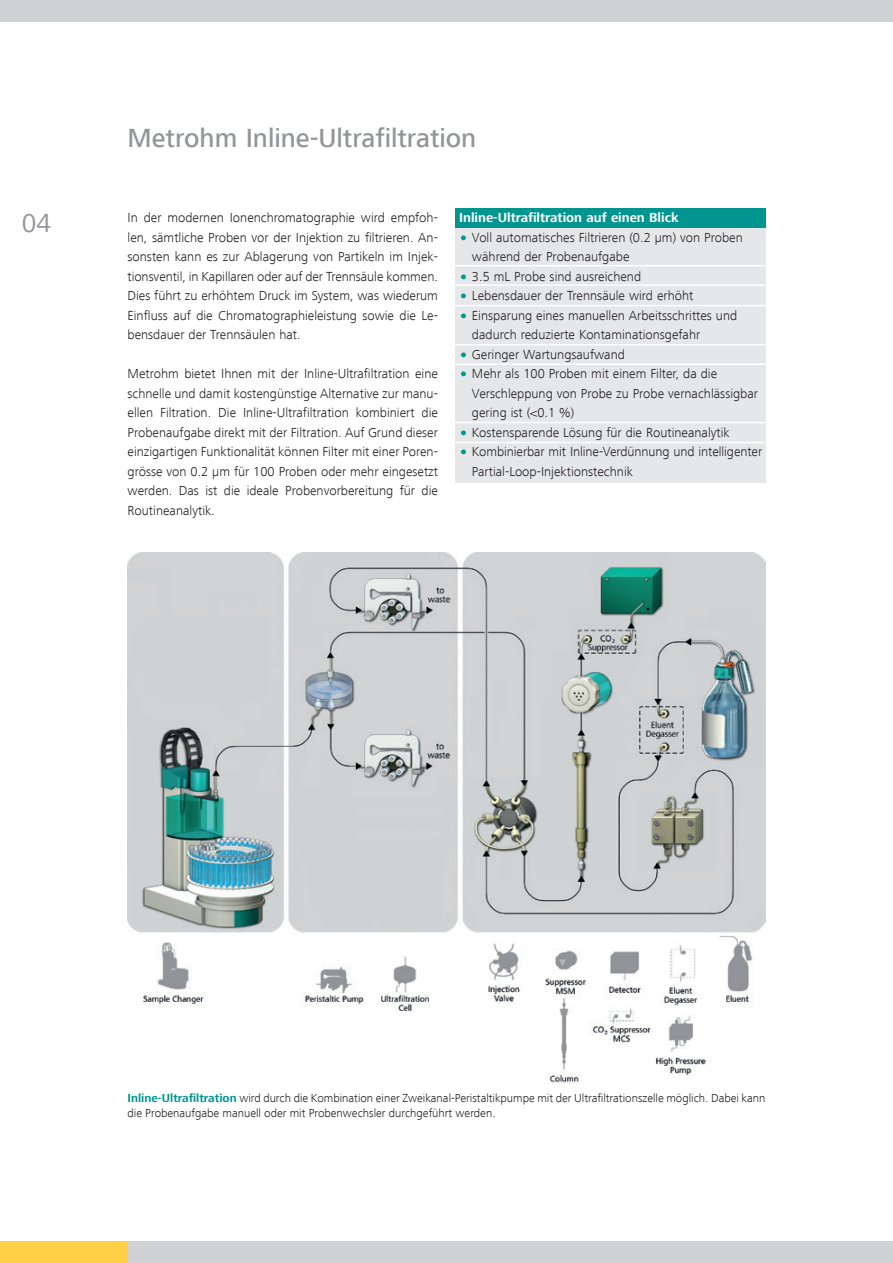
<style>
.page{position:relative;width:893px;height:1263px;background:#fff}
.page>*{position:absolute;margin:0;border:0;box-sizing:border-box;transform-origin:0 0}
.t1{font:500 27px "Frutiger Next LT";color:#939598}
.t2{font:27px "Frutiger Next LT";color:#939598}
.t3{font:300 13.5px/19.5px "Frutiger Next LT";color:#231f20}
.t4{font:700 13.5px "Frutiger Next LT";color:#fff}
.t5{font:300 12px/15.8px "Frutiger Next LT";color:#231f20}
.s1{font-weight:900;color:#00968f}
.s2{font-weight:700;color:#00968f}
</style>
<div class="page">
<div style="left:0;top:1242px;width:893px;height:21px;background:#d1d2d4"></div>
<div style="left:0;top:0;width:893px;height:21px;background:#d1d2d4"></div>
<div style="left:0;top:1242px;width:128px;height:21px;background:#ffcf45"></div>
<img style="left:128px;top:553px;width:637px;height:530px">
<div style="left:455px;top:213px;width:310px;height:270px;background:#e6e7e9"></div>
<div style="left:455px;top:208px;width:310px;height:20px;background:#00968f"></div>
<hr style="left:455px;top:265px;width:310px;height:1px;background:#fff">
<hr style="left:455px;top:284px;width:310px;height:2px;background:#fff">
<hr style="left:455px;top:305px;width:310px;height:1px;background:#fff">
<hr style="left:455px;top:344px;width:310px;height:1px;background:#fff">
<hr style="left:455px;top:363px;width:310px;height:2px;background:#fff">
<hr style="left:455px;top:422px;width:310px;height:1px;background:#fff">
<hr style="left:455px;top:442px;width:310px;height:1px;background:#fff">
<h1 class="t2" style="left:22px;top:208px;width:31px">04</h1>
<h1 class="t1" style="left:128px;top:123px;width:350px">Metrohm Inline-Ultrafiltration</h1>
<p class="t3" style="left:128px;top:208px;width:312px;text-align:justify">In der modernen Ionenchromatographie wird empfoh&shy;len, sämtliche Proben vor der Injektion zu filtrieren. An&shy;sonsten kann es zur Ablagerung von Partikeln im Injek&shy;tionsventil, in Kapillaren oder auf der Trennsäule kommen.<br>Dies führt zu erhöhtem Druck im System, was wiederum Einfluss auf die Chromatographieleistung sowie die Le&shy;bensdauer der Trennsäulen hat.</p>
<p class="t3" style="left:128px;top:364px;width:312px;text-align:justify">Metrohm bietet Ihnen mit der Inline-Ultrafiltration eine schnelle und damit kostengünstige Alternative zur manu&shy;ellen Filtration. Die Inline-Ultrafiltration kombiniert die Probenaufgabe direkt mit der Filtration. Auf Grund dieser einzigartigen Funktionalität können Filter mit einer Poren&shy;grösse von 0.2 µm für 100 Proben oder mehr eingesetzt werden. Das ist die ideale Probenvorbereitung für die Routineanalytik.</p>
<p class="t4" style="left:459px;top:210px;width:221px">Inline-Ultrafiltration auf einen Blick</p>
<p class="t3" style="left:472px;top:228px;width:272px;text-indent:-13px"><span class="s1">•</span> Voll automatisches Filtrieren (0.2 µm) von Proben während der Probenaufgabe</p>
<p class="t3" style="left:459px;top:267px;width:183px"><span class="s1">•</span> 3.5 mL Probe sind ausreichend</p>
<p class="t3" style="left:459px;top:286px;width:236px"><span class="s1">•</span> Lebensdauer der Trennsäule wird erhöht</p>
<p class="t3" style="left:472px;top:306px;width:267px;text-indent:-13px"><span class="s1">•</span> Einsparung eines manuellen Arbeitsschrittes und dadurch reduzierte Kontaminationsgefahr</p>
<p class="t3" style="left:459px;top:345px;width:167px"><span class="s1">•</span> Geringer Wartungsaufwand</p>
<p class="t3" style="left:472px;top:364px;width:288px;text-indent:-13px"><span class="s1">•</span> Mehr als 100 Proben mit einem Filter, da die<br>Verschleppung von Probe zu Probe vernachlässigbar gering ist (&lt;0.1 %)</p>
<p class="t3" style="left:459px;top:423px;width:272px"><span class="s1">•</span> Kostensparende Lösung für die Routineanalytik</p>
<p class="t3" style="left:472px;top:442px;width:292px;text-indent:-13px"><span class="s1">•</span> Kombinierbar mit Inline-Verdünnung und intelligenter<br>Partial-Loop-Injektionstechnik</p>
<p class="t5" style="left:128px;top:1090px;width:639px"><span class="s2">Inline-Ultrafiltration</span> wird durch die Kombination einer Zweikanal-Peristaltikpumpe mit der Ultrafiltrationszelle möglich. Dabei kann die Probenaufgabe manuell oder mit Probenwechsler durchgeführt werden.</p>
</div>
